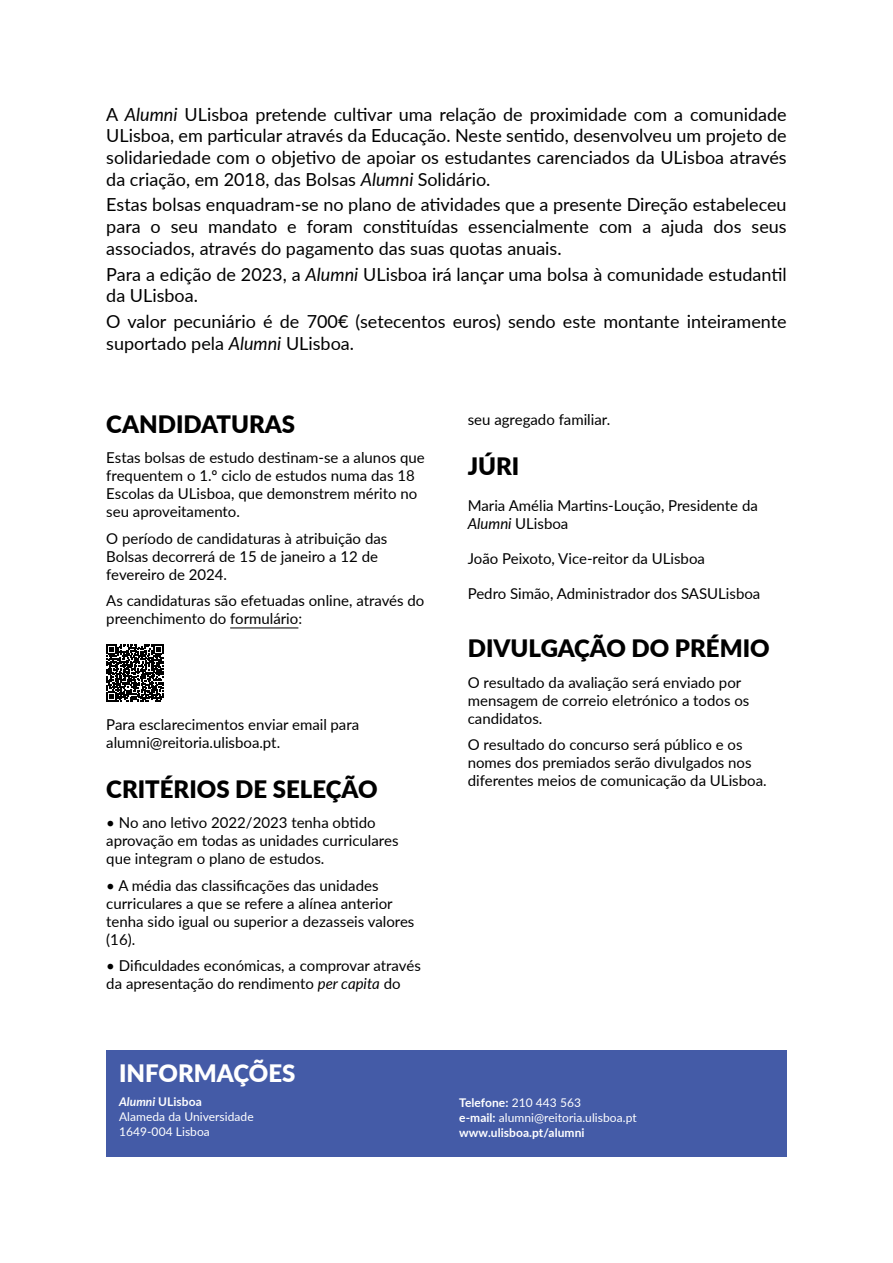
<style>
.page{position:relative;width:893px;height:1263px;background:#fff}
.page>*{position:absolute;margin:0;border:0;box-sizing:border-box;transform-origin:0 0}
.t1{font:900 24px "Lato";color:#000}
.t2{font:900 24px "Lato";color:#fff}
.t3{font:18px/21.6px "Lato";color:#000;text-align:justify}
.t4{font:15px/18px "Lato";color:#000}
.t5{font:700 12px/15px "Lato";letter-spacing:.005em;color:#fff}
.t6{font:12px/15px "Lato";letter-spacing:.005em;color:#fff}
.s1{font-style:italic}
.s2{font-weight:700;font-style:italic}
.s3{font-weight:700}
.s4{font-weight:400}
</style>
<div class="page">
<hr style="left:230px;top:628px;width:68px;height:1px;background:#000">
<div style="left:106px;top:1050px;width:681px;height:107px;background:#445ba7"></div>
<svg style="left:107px;top:644px;width:56px;height:57px"></svg>
<p class="t3" style="left:106px;top:103px;width:682px">A <span class="s1">Alumni</span> ULisboa pretende cultivar uma relação de proximidade com a comunidade ULisboa, em particular através da Educação. Neste sentido, desenvolveu um projeto de solidariedade com o objetivo de apoiar os estudantes carenciados da ULisboa através da criação, em 2018, das Bolsas <span class="s1">Alumni</span> Solidário.</p>
<p class="t3" style="left:106px;top:193px;width:682px">Estas bolsas enquadram-se no plano de atividades que a presente Direção estabeleceu para o seu mandato e foram constituídas essencialmente com a ajuda dos seus associados, através do pagamento das suas quotas anuais.</p>
<p class="t3" style="left:106px;top:262px;width:682px">Para a edição de 2023, a <span class="s1">Alumni</span> ULisboa irá lançar uma bolsa à comunidade estudantil da ULisboa.</p>
<p class="t3" style="left:106px;top:310px;width:682px">O valor pecuniário é de 700€ (setecentos euros) sendo este montante inteiramente suportado pela <span class="s1">Alumni</span> ULisboa.</p>
<h1 class="t1" style="left:106px;top:406px;width:190px">CANDIDATURAS</h1>
<p class="t4" style="left:106px;top:448px;width:320px">Estas bolsas de estudo destinam-se a alunos que frequentem o 1.º ciclo de estudos numa das 18<br>Escolas da ULisboa, que demonstrem mérito no seu aproveitamento.</p>
<p class="t4" style="left:106px;top:529px;width:283px">O período de candidaturas à atribuição das<br>Bolsas decorrerá de 15 de janeiro a 12 de fevereiro de 2024.</p>
<p class="t4" style="left:106px;top:591px;width:320px">As candidaturas são efetuadas online, através do preenchimento do formulário:</p>
<p class="t4" style="left:106px;top:714px;width:254px">Para esclarecimentos enviar email para alumni@reitoria.ulisboa.pt.</p>
<h1 class="t1" style="left:106px;top:771px;width:273px">CRITÉRIOS DE SELEÇÃO</h1>
<p class="t4" style="left:106px;top:813px;width:294px">• No ano letivo 2022/2023 tenha obtido aprovação em todas as unidades curriculares que integram o plano de estudos.</p>
<p class="t4" style="left:106px;top:876px;width:310px">• A média das classificações das unidades curriculares a que se refere a alínea anterior tenha sido igual ou superior a dezasseis valores (16).</p>
<p class="t4" style="left:106px;top:956px;width:316px">• Dificuldades económicas, a comprovar através da apresentação do rendimento <span class="s1">per capita</span> do</p>
<p class="t4" style="left:468px;top:410px;width:144px">seu agregado familiar.</p>
<h1 class="t1" style="left:468px;top:449px;width:53px">JÚRI</h1>
<p class="t4" style="left:468px;top:495px;width:292px">Maria Amélia Martins-Loução, Presidente da<br><span class="s1">Alumni</span> ULisboa</p>
<p class="t4" style="left:468px;top:548px;width:239px">João Peixoto, Vice-reitor da ULisboa</p>
<p class="t4" style="left:468px;top:583px;width:294px">Pedro Simão, Administrador dos SASULisboa</p>
<h1 class="t1" style="left:468px;top:630px;width:303px">DIVULGAÇÃO DO PRÉMIO</h1>
<p class="t4" style="left:468px;top:673px;width:283px">O resultado da avaliação será enviado por mensagem de correio eletrónico a todos os candidatos.</p>
<p class="t4" style="left:468px;top:735px;width:300px">O resultado do concurso será público e os nomes dos premiados serão divulgados nos diferentes meios de comunicação da ULisboa.</p>
<h1 class="t2" style="left:119px;top:1056px;width:178px">INFORMAÇÕES</h1>
<p class="t6" style="left:119px;top:1093px;width:136px"><span class="s2">Alumni</span> <span class="s3">ULisboa<br></span>Alameda da Universidade<br>1649-004 Lisboa</p>
<p class="t5" style="left:459px;top:1095px;width:179px">Telefone: <span class="s4">210 443 563<br></span>e-mail: <span class="s4">alumni@reitoria.ulisboa.pt </span>www.ulisboa.pt/alumni</p>
</div>
